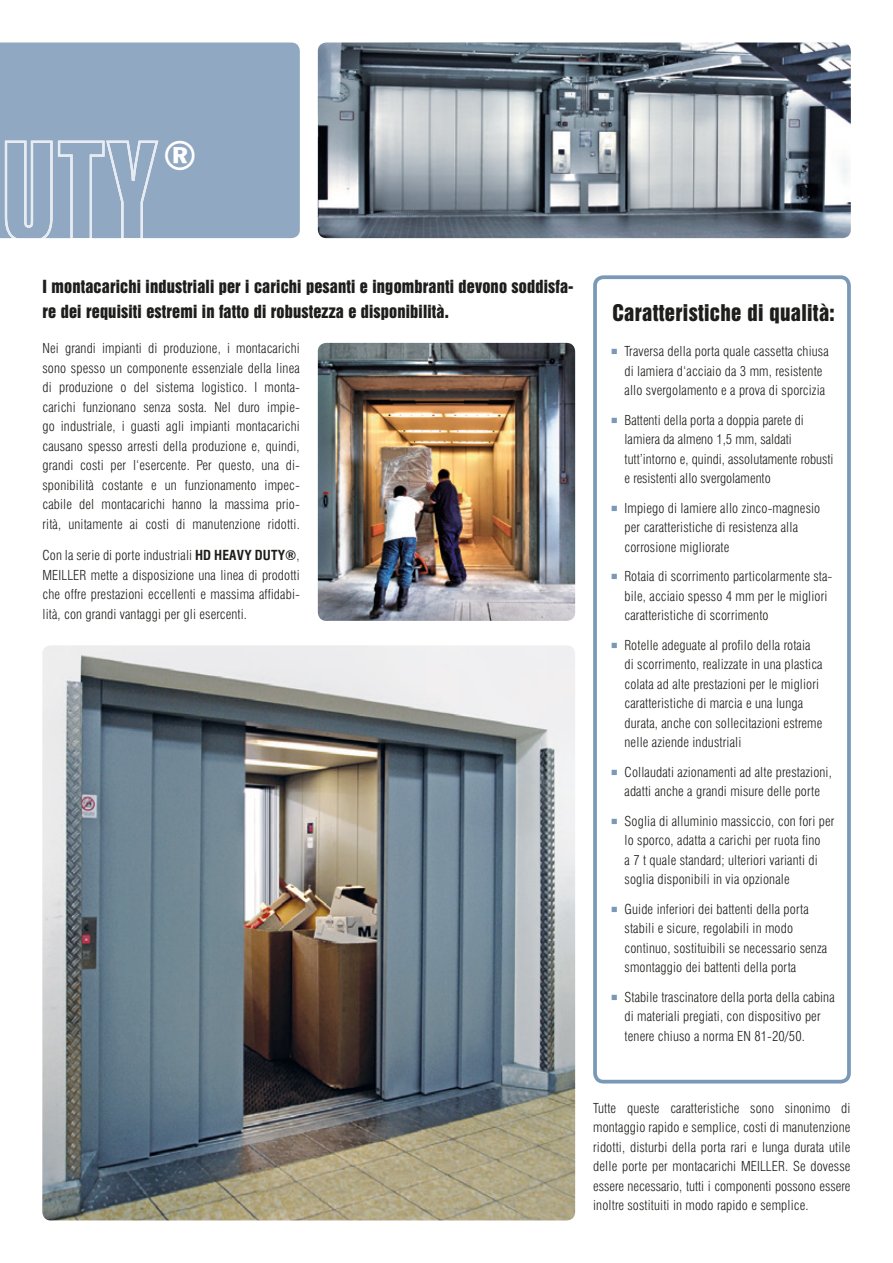
<style>
.page{position:relative;width:893px;height:1263px;background:#fff}
.page>*{position:absolute;margin:0;border:0;box-sizing:border-box;transform-origin:0 0}
.t1{font:40.35px "Swiss 921 BT Regular A";color:#fff}
.t2{font:21px "Swiss 921 BT Regular A";letter-spacing:.015em;color:#1d1d1b}
.t3{font:16.5px/25.5px "Swiss 921 BT Regular A";letter-spacing:.01em;color:#1d1d1b}
.t4{font:300 condensed 13.5px/19.5px "Swiss 721 BT";letter-spacing:.01em;color:#1d1d1b}
.s1{font-weight:700}
</style>
<div class="page">
<div style="left:593px;top:275px;width:258px;height:808px;border:4px solid #7a99b7;border-radius:9px"></div>
<div style="left:0;top:43px;width:300px;height:195px;background:#90a8c1"></div>
<svg style="left:5px;top:141px;width:153px;height:98px;background:#9fb4c9"></svg>
<img style="left:318px;top:343px;width:257px;height:278px">
<img style="left:42px;top:645px;width:533px;height:575px">
<img style="left:318px;top:43px;width:533px;height:195px">
<h1 class="t1" style="left:163px;top:127px;width:35px">®</h1>
<p class="t3" style="left:43px;top:273px;width:533px">I montacarichi industriali per i carichi pesanti e ingombranti devono soddisfa&shy;re dei requisiti estremi in fatto di robustezza e disponibilità.</p>
<p class="t4" style="left:43px;top:339px;width:259px;text-align:justify">Nei grandi impianti di produzione, i montacarichi sono spesso un componente essenziale della linea di produzione o del sistema logistico. I monta&shy;carichi funzionano senza sosta. Nel duro impie&shy;go industriale, i guasti agli impianti montacarichi causano spesso arresti della produzione e, quindi, grandi costi per l‘esercente. Per questo, una di&shy;sponibilità costante e un funzionamento impec&shy;cabile del montacarichi hanno la massima prio&shy;rità, unitamente ai costi di manutenzione ridotti.</p>
<p class="t4" style="left:43px;top:545px;width:259px;text-align:justify">Con la serie di porte industriali <span class="s1">HD HEAVY DUTY®</span>, MEILLER mette a disposizione una linea di prodotti che offre prestazioni eccellenti e massima affidabi&shy;lità, con grandi vantaggi per gli esercenti.</p>
<h2 class="t2" style="left:612px;top:299px;width:224px">Caratteristiche di qualità:</h2>
<p class="t4" style="left:625px;top:341px;width:206px">Traversa della porta quale cassetta chiusa di lamiera d‘acciaio da 3 mm, resistente allo svergolamento e a prova di sporcizia</p>
<p class="t4" style="left:625px;top:410px;width:210px">Battenti della porta a doppia parete di lamiera da almeno 1,5 mm, saldati tutt’intorno e, quindi, assolutamente robusti e resistenti allo svergolamento</p>
<p class="t4" style="left:625px;top:498px;width:197px">Impiego di lamiere allo zinco-magnesio per caratteristiche di resistenza alla corrosione migliorate</p>
<p class="t4" style="left:625px;top:566px;width:209px">Rotaia di scorrimento particolarmente sta&shy;bile, acciaio spesso 4 mm per le migliori caratteristiche di scorrimento</p>
<p class="t4" style="left:625px;top:635px;width:199px">Rotelle adeguate al profilo della rotaia di scorrimento, realizzate in una plastica colata ad alte prestazioni per le migliori caratteristiche di marcia e una lunga durata, anche con sollecitazioni estreme nelle aziende industriali</p>
<p class="t4" style="left:625px;top:762px;width:209px">Collaudati azionamenti ad alte prestazioni, adatti anche a grandi misure delle porte</p>
<p class="t4" style="left:625px;top:811px;width:211px">Soglia di alluminio massiccio, con fori per lo sporco, adatta a carichi per ruota fino<br>a 7 t quale standard; ulteriori varianti di soglia disponibili in via opzionale</p>
<p class="t4" style="left:625px;top:899px;width:204px">Guide inferiori dei battenti della porta stabili e sicure, regolabili in modo continuo, sostituibili se necessario senza smontaggio dei battenti della porta</p>
<p class="t4" style="left:625px;top:987px;width:212px">Stabile trascinatore della porta della cabina di materiali pregiati, con dispositivo per tenere chiuso a norma EN 81-20/50.</p>
<p class="t4" style="left:593px;top:1098px;width:259px;text-align:justify">Tutte queste caratteristiche sono sinonimo di montaggio rapido e semplice, costi di manutenzione ridotti, disturbi della porta rari e lunga durata utile delle porte per montacarichi MEILLER. Se dovesse essere necessario, tutti i componenti possono essere inoltre sostituiti in modo rapido e semplice.</p>
</div>
